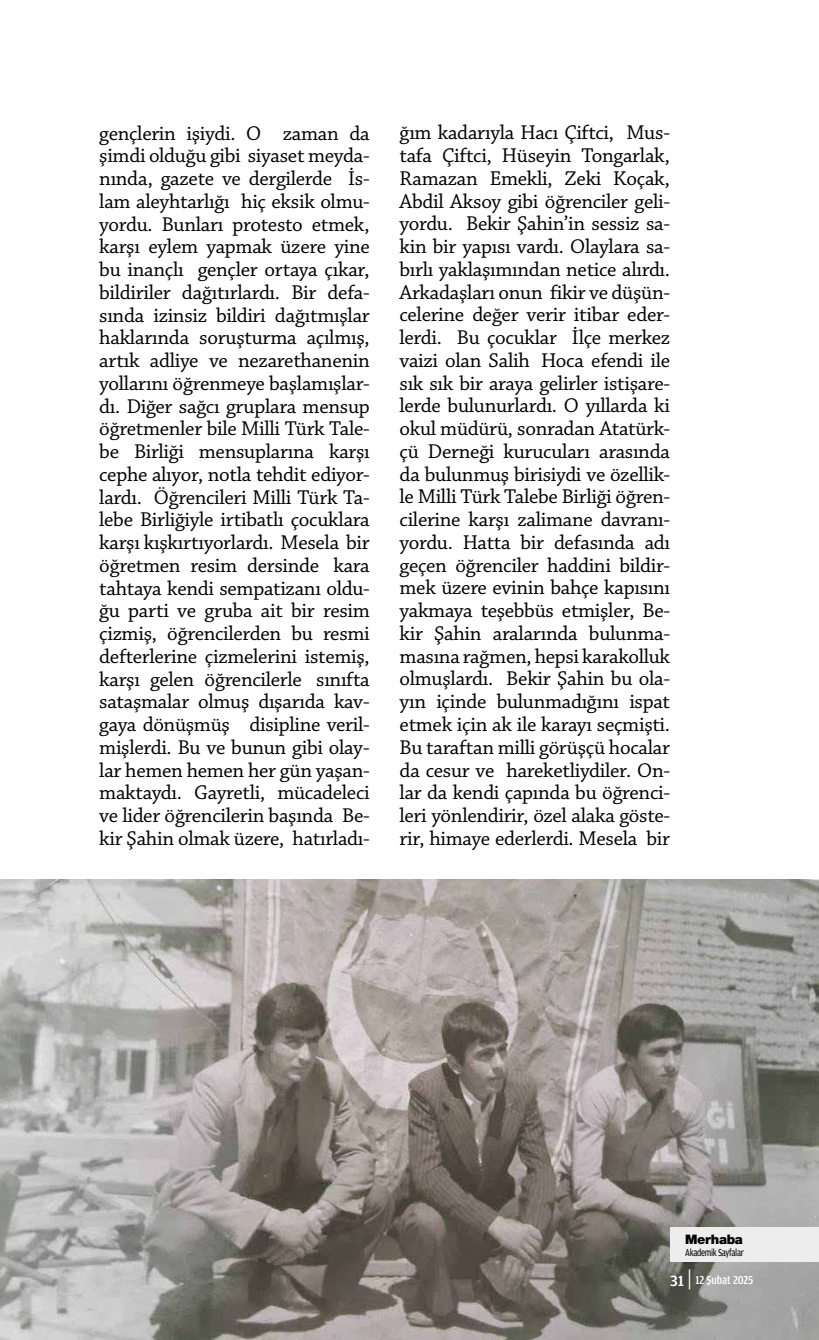
<style>
.page{position:relative;width:819px;height:1340px;background:#fff}
.page>*{position:absolute;margin:0;border:0;box-sizing:border-box;transform-origin:0 0}
.t1{font:21px/22.8px "Chaparral Pro";letter-spacing:-.015em;color:#000;text-align:justify}
.t2{font:900 13.12px "Helvetica Neue LT Pro";letter-spacing:-.03em;color:#000}
.t3{font:500 12.25px "Toprak Cond";color:#fff}
.t4{font:10.5px "Toprak";letter-spacing:-.04em;color:#000;scale:.8 1}
.s1{font-family:"Toprak";font-size:15.75px}
.s2{font-family:"Toprak";font-weight:300;font-size:24.5px}
</style>
<div class="page">
<img style="left:0;top:879px;width:819px;height:460px">
<div style="left:670px;top:1227px;width:149px;height:35px;background:#ededed"></div>
<p class="t1" style="left:99px;top:122px;width:272px">gençlerin işiydi. O zaman da şimdi olduğu gibi siyaset meyda&shy;nında, gazete ve dergilerde İs&shy;lam aleyhtarlığı hiç eksik olmu&shy;yordu. Bunları protesto etmek, karşı eylem yapmak üzere yine bu inançlı gençler ortaya çıkar, bildiriler dağıtırlardı. Bir defa&shy;sında izinsiz bildiri dağıtmışlar haklarında soruşturma açılmış, artık adliye ve nezarethanenin yollarını öğrenmeye başlamışlar&shy;dı. Diğer sağcı gruplara mensup öğretmenler bile Milli Türk Tale&shy;be Birliği mensuplarına karşı cephe alıyor, notla tehdit ediyor&shy;lardı. Öğrencileri Milli Türk Ta&shy;lebe Birliğiyle irtibatlı çocuklara karşı kışkırtıyorlardı. Mesela bir öğretmen resim dersinde kara tahtaya kendi sempatizanı oldu&shy;ğu parti ve gruba ait bir resim çizmiş, öğrencilerden bu resmi defterlerine çizmelerini istemiş, karşı gelen öğrencilerle sınıfta sataşmalar olmuş dışarıda kav&shy;gaya dönüşmüş disipline veril&shy;mişlerdi. Bu ve bunun gibi olay&shy;lar hemen hemen her gün yaşan&shy;maktaydı. Gayretli, mücadeleci ve lider öğrencilerin başında Be&shy;kir Şahin olmak üzere, hatırladı-</p>
<p class="t1" style="left:399px;top:122px;width:272px">ğım kadarıyla Hacı Çiftci, Mus&shy;tafa Çiftci, Hüseyin Tongarlak, Ramazan Emekli, Zeki Koçak, Abdil Aksoy gibi öğrenciler geli&shy;yordu. Bekir Şahin’in sessiz sa&shy;kin bir yapısı vardı. Olaylara sa&shy;bırlı yaklaşımından netice alırdı.<br>Arkadaşları onun fikir ve düşün&shy;celerine değer verir itibar eder&shy;lerdi. Bu çocuklar İlçe merkez vaizi olan Salih Hoca efendi ile sık sık bir araya gelirler istişare&shy;lerde bulunurlardı. O yıllarda ki okul müdürü, sonradan Atatürk&shy;çü Derneği kurucuları arasında da bulunmuş birisiydi ve özellik&shy;le Milli Türk Talebe Birliği öğren&shy;cilerine karşı zalimane davranı&shy;yordu. Hatta bir defasında adı geçen öğrenciler haddini bildir&shy;mek üzere evinin bahçe kapısını yakmaya teşebbüs etmişler, Be&shy;kir Şahin aralarında bulunma&shy;masına rağmen, hepsi karakolluk olmuşlardı. Bekir Şahin bu ola&shy;yın içinde bulunmadığını ispat etmek için ak ile karayı seçmişti.<br>Bu taraftan milli görüşçü hocalar da cesur ve hareketliydiler. On&shy;lar da kendi çapında bu öğrenci&shy;leri yönlendirir, özel alaka göste&shy;rir, himaye ederlerdi. Mesela bir</p>
<p class="t2" style="left:685px;top:1231px;width:59px">Merhaba</p>
<p class="t4" style="left:685px;top:1247px;width:75px">Akademik Sayfalar</p>
<p class="t3" style="left:670px;top:1273px;width:84px"><span class="s1">31</span> <span class="s2">|</span> 12 Şubat 2025</p>
</div>
